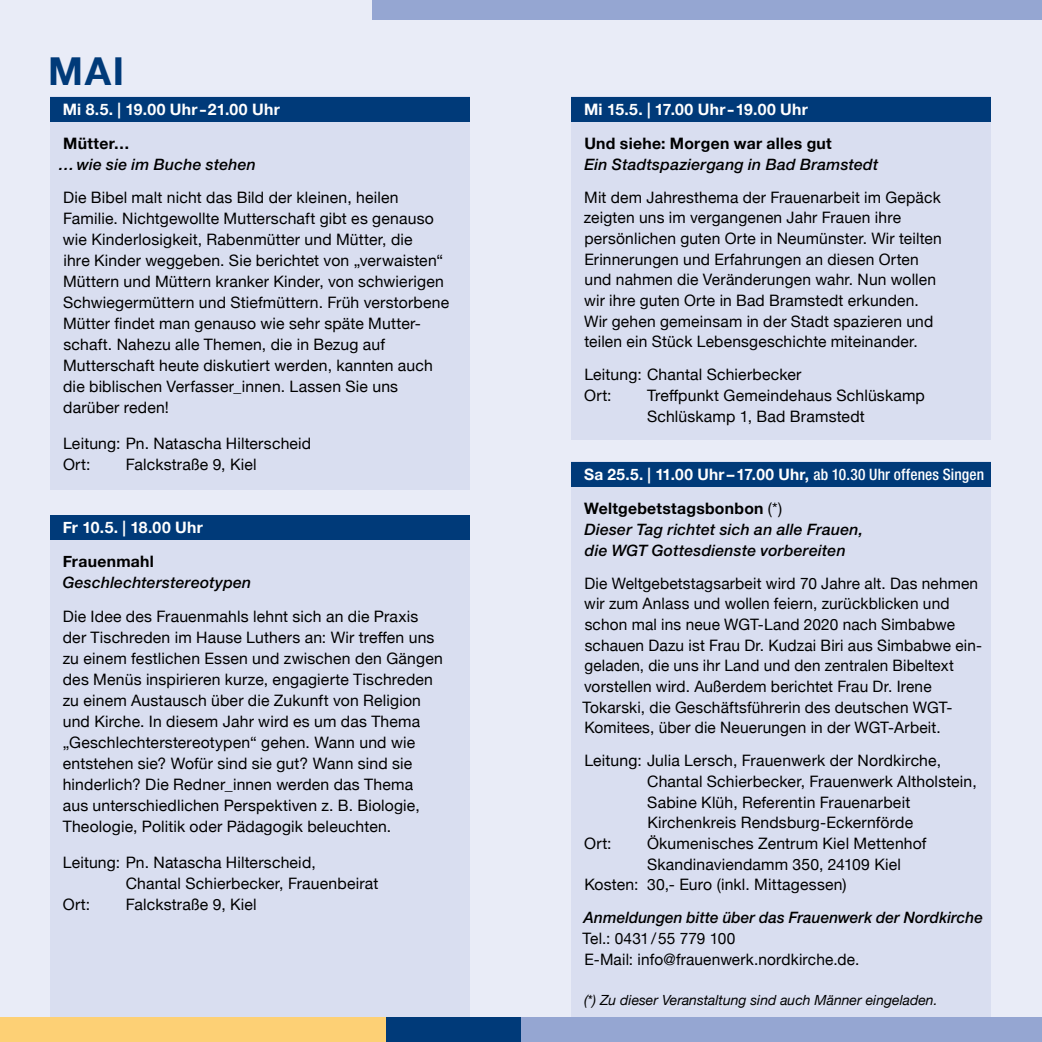
<style>
.page{position:relative;width:1042px;height:1042px;background:#e9ecf7}
.page>*{position:absolute;margin:0;border:0;box-sizing:border-box;transform-origin:0 0}
.t1{font:700 38.5px "Helvetica Neue";color:#003a79}
.t2{font:15.75px/21px "Helvetica Neue";letter-spacing:.01em;color:#000}
.t3{font:italic 500 15.75px/20.7px "Helvetica Neue";letter-spacing:.01em;color:#000}
.t4{font:700 15.75px "Helvetica Neue";letter-spacing:.015em;color:#fff}
.t5{font:700 15.75px "Helvetica Neue";letter-spacing:.02em;color:#000}
.t6{font:italic 14px "Helvetica Neue";color:#000}
.s1{font-weight:500;font-stretch:condensed}
.s2{font-weight:700;font-style:normal}
.s3{font-weight:400;font-style:normal}
</style>
<div class="page">
<div style="left:571px;top:462px;width:420px;height:580px;background:#d9def0"></div>
<div style="left:50px;top:515px;width:420px;height:527px;background:#d9def0"></div>
<div style="left:0;top:1017px;width:387px;height:25px;background:#fdd075"></div>
<div style="left:386px;top:1017px;width:135px;height:25px;background:#003a79"></div>
<div style="left:521px;top:1017px;width:521px;height:25px;background:#95a6d2"></div>
<div style="left:372px;top:0;width:670px;height:20px;background:#95a6d2"></div>
<div style="left:571px;top:97px;width:420px;height:343px;background:#d9def0"></div>
<div style="left:50px;top:515px;width:420px;height:25px;background:#003a79"></div>
<div style="left:571px;top:97px;width:420px;height:25px;background:#003a79"></div>
<div style="left:571px;top:462px;width:420px;height:25px;background:#003a79"></div>
<div style="left:50px;top:97px;width:420px;height:393px;background:#d9def0"></div>
<div style="left:50px;top:97px;width:420px;height:25px;background:#003a79"></div>
<h1 class="t1" style="left:48px;top:41px;width:78px">MAI</h1>
<p class="t4" style="left:63px;top:97px;width:219px">Mi 8.5. | 19.00 Uhr – 21.00 Uhr</p>
<p class="t5" style="left:63px;top:131px;width:68px">Mütter…</p>
<p class="t3" style="left:59px;top:154px;width:198px">…wie sie im Buche stehen</p>
<p class="t2" style="left:63px;top:188px;width:388px">Die Bibel malt nicht das Bild der kleinen, heilen Familie. Nichtgewollte Mutterschaft gibt es genauso wie Kinderlosigkeit, Rabenmütter und Mütter, die<br>ihre Kinder weggeben. Sie berichtet von „verwaisten“ Müttern und Müttern kranker Kinder, von schwierigen Schwiegermüttern und Stiefmüttern. Früh verstorbene Mütter findet man genauso wie sehr späte Mutter&shy;schaft. Nahezu alle Themen, die in Bezug auf Mutterschaft heute diskutiert werden, kannten auch die biblischen Verfasser_innen. Lassen Sie uns darüber reden!</p>
<p class="t2" style="left:63px;top:434px;width:250px">Leitung: Pn. Natascha Hilterscheid<br>Ort:</p>
<p class="t2" style="left:126px;top:455px;width:132px">Falckstraße 9, Kiel</p>
<p class="t4" style="left:63px;top:515px;width:142px">Fr 10.5. | 18.00 Uhr</p>
<p class="t5" style="left:63px;top:549px;width:93px">Frauenmahl</p>
<p class="t3" style="left:63px;top:572px;width:190px">Geschlechterstereotypen</p>
<p class="t2" style="left:63px;top:606px;width:382px">Die Idee des Frauenmahls lehnt sich an die Praxis der Tischreden im Hause Luthers an: Wir treffen uns zu einem festlichen Essen und zwischen den Gängen des Menüs inspirieren kurze, engagierte Tischreden zu einem Austausch über die Zukunft von Religion und Kirche. In diesem Jahr wird es um das Thema „Geschlechterstereotypen“ gehen. Wann und wie entstehen sie? Wofür sind sie gut? Wann sind sie hinderlich? Die Redner_innen werden das Thema<br>aus unterschiedlichen Perspektiven z. B. Biologie, Theologie, Politik oder Pädagogik beleuchten.</p>
<p class="t2" style="left:63px;top:852px;width:254px">Leitung: Pn. Natascha Hilterscheid,</p>
<p class="t2" style="left:126px;top:873px;width:254px">Chantal Schierbecker, Frauenbeirat</p>
<p class="t2" style="left:63px;top:894px;width:29px">Ort:</p>
<p class="t2" style="left:126px;top:894px;width:132px">Falckstraße 9, Kiel</p>
<p class="t4" style="left:584px;top:97px;width:225px">Mi 15.5. | 17.00 Uhr – 19.00 Uhr</p>
<p class="t5" style="left:584px;top:131px;width:249px">Und siehe: Morgen war alles gut</p>
<p class="t3" style="left:584px;top:154px;width:295px">Ein Stadtspaziergang in Bad Bramstedt</p>
<p class="t2" style="left:584px;top:188px;width:359px">Mit dem Jahresthema der Frauenarbeit im Gepäck zeigten uns im vergangenen Jahr Frauen ihre persönlichen guten Orte in Neumünster. Wir teilten Erinnerungen und Erfahrungen an diesen Orten und nahmen die Veränderungen wahr. Nun wollen wir ihre guten Orte in Bad Bramstedt erkunden.<br>Wir gehen gemeinsam in der Stadt spazieren und teilen ein Stück Lebensgeschichte miteinander.</p>
<p class="t2" style="left:584px;top:365px;width:219px">Leitung: Chantal Schierbecker<br>Ort:</p>
<p class="t2" style="left:647px;top:386px;width:279px">Treffpunkt Gemeindehaus Schlüskamp<br>Schlüskamp 1, Bad Bramstedt</p>
<p class="t4" style="left:584px;top:462px;width:402px">Sa 25.5. | 11.00 Uhr –17.00 Uhr, <span class="s1">ab 10.30 Uhr offenes Singen</span></p>
<p class="t3" style="left:584px;top:498px;width:281px"><span class="s2">Weltgebetstagsbonbon</span> <span class="s3">(*)<br></span>Dieser Tag richtet sich an alle Frauen, die WGT Gottesdienste vorbereiten</p>
<p class="t2" style="left:582px;top:573px;width:401px">Die Weltgebetstagsarbeit wird 70 Jahre alt. Das nehmen wir zum Anlass und wollen feiern, zurückblicken und schon mal ins neue WGT-Land 2020 nach Simbabwe schauen Dazu ist Frau Dr. Kudzai Biri aus Simbabwe ein&shy;geladen, die uns ihr Land und den zentralen Bibeltext vorstellen wird. Außerdem berichtet Frau Dr. Irene Tokarski, die Geschäftsführerin des deutschen WGT-Komitees, über die Neuerungen in der WGT-Arbeit.</p>
<p class="t2" style="left:584px;top:751px;width:358px">Leitung: Julia Lersch, Frauenwerk der Nordkirche,</p>
<p class="t2" style="left:647px;top:772px;width:331px">Chantal Schierbecker, Frauenwerk Altholstein,</p>
<p class="t2" style="left:647px;top:792px;width:264px">Sabine Klüh, Referentin Frauenarbeit</p>
<p class="t2" style="left:647px;top:813px;width:267px">Kirchenkreis Rendsburg-Eckernförde</p>
<p class="t2" style="left:584px;top:834px;width:29px">Ort:</p>
<p class="t2" style="left:647px;top:834px;width:281px">Ökumenisches Zentrum Kiel Mettenhof</p>
<p class="t2" style="left:647px;top:854px;width:255px">Skandinaviendamm 350, 24109 Kiel</p>
<p class="t2" style="left:584px;top:875px;width:264px">Kosten: 30,- Euro (inkl. Mittagessen)</p>
<p class="t3" style="left:583px;top:907px;width:401px">Anmeldungen bitte über das Frauenwerk der Nordkirche</p>
<p class="t2" style="left:582px;top:929px;width:279px">Tel.: 0431/55 779 100<br>E-Mail: info@frauenwerk.nordkirche.de.</p>
<p class="t6" style="left:584px;top:989px;width:355px">(*) Zu dieser Veranstaltung sind auch Männer eingeladen.</p>
</div>
